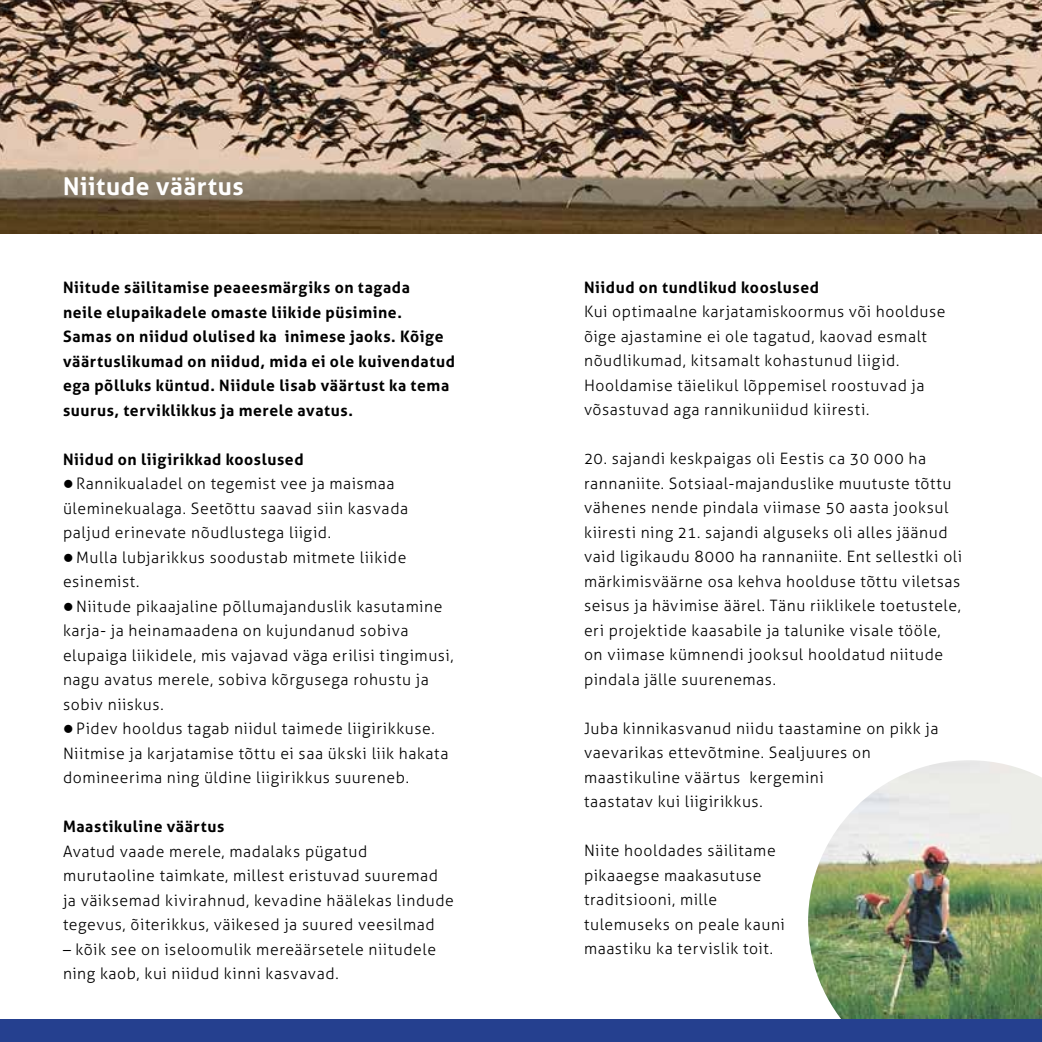
<style>
.page{position:relative;width:1042px;height:1042px;background:#fff}
.page>*{position:absolute;margin:0;border:0;box-sizing:border-box;transform-origin:0 0}
.t1{font:700 24.5px "Aller";letter-spacing:.025em;color:#fff}
.t2{font:300 15.75px/24.5px "Aller";letter-spacing:.035em;color:#000}
.t3{font:700 15.75px/24.5px "Aller";letter-spacing:.04em;color:#000}
</style>
<div class="page">
<img style="left:0;top:0;width:1042px;height:233px">
<img style="left:808px;top:760px;width:234px;height:259px">
<div style="left:0;top:1019px;width:1042px;height:23px;background:#25408f"></div>
<h1 class="t1" style="left:63px;top:172px;width:182px">Niitude väärtus</h1>
<p class="t3" style="left:63px;top:275px;width:393px">Niitude säilitamise peaeesmärgiks on tagada<br>neile elupaikadele omaste liikide püsimine.<br>Samas on niidud olulised ka inimese jaoks. Kõige väärtuslikumad on niidud, mida ei ole kuivendatud ega põlluks küntud. Niidule lisab väärtust ka tema suurus, terviklikkus ja merele avatus.</p>
<p class="t3" style="left:63px;top:447px;width:242px">Niidud on liigirikkad kooslused</p>
<p class="t2" style="left:63px;top:471px;width:347px">● Rannikualadel on tegemist vee ja maismaa üleminekualaga. Seetõttu saavad siin kasvada paljud erinevate nõudlustega liigid.</p>
<p class="t2" style="left:63px;top:545px;width:345px">● Mulla lubjarikkus soodustab mitmete liikide esinemist.</p>
<p class="t2" style="left:63px;top:594px;width:392px">● Niitude pikaajaline põllumajanduslik kasutamine karja- ja heinamaadena on kujundanud sobiva elupaiga liikidele, mis vajavad väga erilisi tingimusi, nagu avatus merele, sobiva kõrgusega rohustu ja sobiv niiskus.</p>
<p class="t2" style="left:63px;top:716px;width:387px">● Pidev hooldus tagab niidul taimede liigirikkuse.<br>Niitmise ja karjatamise tõttu ei saa ükski liik hakata domineerima ning üldine liigirikkus suureneb.</p>
<p class="t3" style="left:63px;top:814px;width:163px">Maastikuline väärtus</p>
<p class="t2" style="left:63px;top:839px;width:392px">Avatud vaade merele, madalaks pügatud murutaoline taimkate, millest eristuvad suuremad ja väiksemad kivirahnud, kevadine häälekas lindude tegevus, õiterikkus, väikesed ja suured veesilmad</p>
<p class="t2" style="left:63px;top:937px;width:375px">– kõik see on iseloomulik mereäärsetele niitudele ning kaob, kui niidud kinni kasvavad.</p>
<p class="t3" style="left:584px;top:275px;width:236px">Niidud on tundlikud kooslused</p>
<p class="t2" style="left:584px;top:299px;width:363px">Kui optimaalne karjatamiskoormus või hoolduse õige ajastamine ei ole tagatud, kaovad esmalt nõudlikumad, kitsamalt kohastunud liigid.<br>Hooldamise täielikul lõppemisel roostuvad ja võsastuvad aga rannikuniidud kiiresti.</p>
<p class="t2" style="left:584px;top:446px;width:380px">20. sajandi keskpaigas oli Eestis ca 30 000 ha rannaniite. Sotsiaal-majanduslike muutuste tõttu vähenes nende pindala viimase 50 aasta jooksul kiiresti ning 21. sajandi alguseks oli alles jäänud vaid ligikaudu 8000 ha rannaniite. Ent sellestki oli märkimisväärne osa kehva hoolduse tõttu viletsas seisus ja hävimise äärel. Tänu riiklikele toetustele, eri projektide kaasabile ja talunike visale tööle, on viimase kümnendi jooksul hooldatud niitude pindala jälle suurenemas.</p>
<p class="t2" style="left:584px;top:716px;width:356px">Juba kinnikasvanud niidu taastamine on pikk ja vaevarikas ettevõtmine. Sealjuures on maastikuline väärtus kergemini<br>taastatav kui liigirikkus.</p>
<p class="t2" style="left:584px;top:838px;width:202px">Niite hooldades säilitame pikaaegse maakasutuse traditsiooni, mille tulemuseks on peale kauni maastiku ka tervislik toit.</p>
</div>
